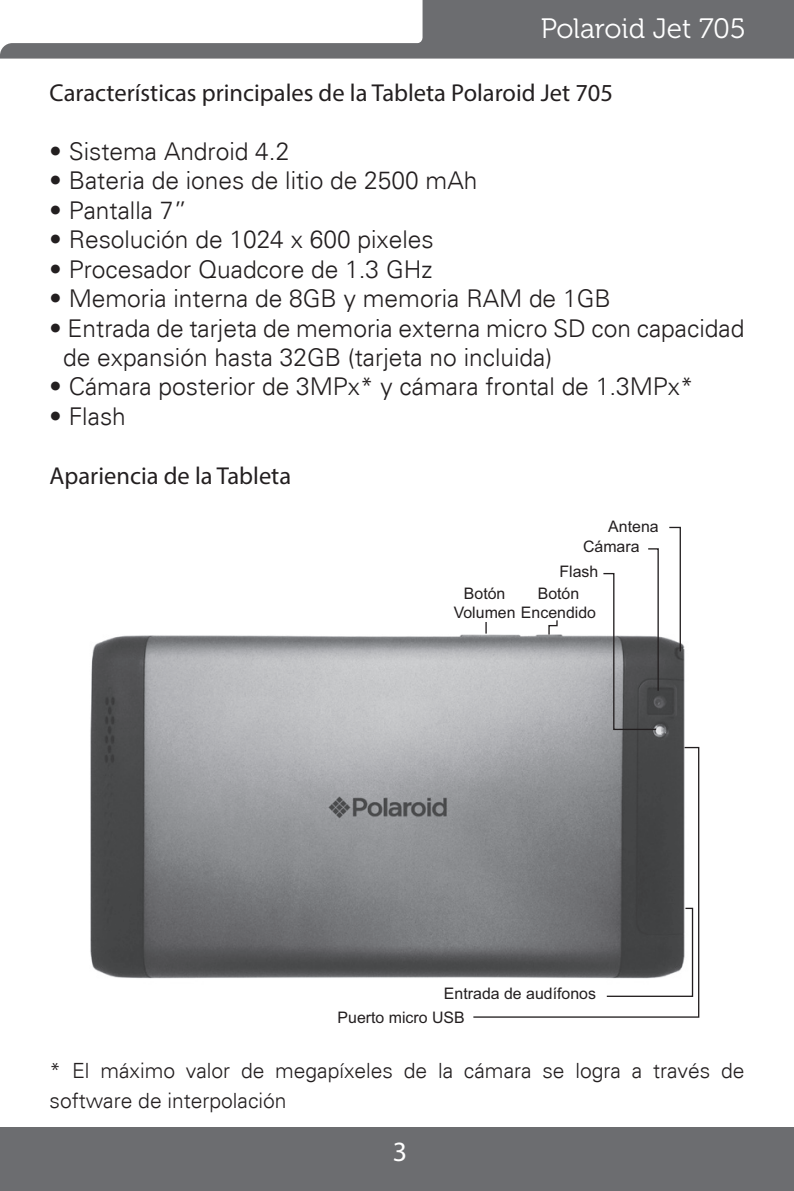
<style>
.page{position:relative;width:794px;height:1191px;background:#fff}
.page>*{position:absolute;margin:0;border:0;box-sizing:border-box;transform-origin:0 0}
.t1{font:28px "Museo 300";color:#fff}
.t2{font:28px "Myriad Pro";color:#fff}
.t3{font:300 24.5px/29.4px "Univers";color:#231f20}
.t4{font:24.5px "Myriad Pro";color:#231f20}
.t5{font:300 21px/29.4px "Univers";color:#231f20}
.t6{font:15.75px/20.3px "Arial";color:#231f20}
</style>
<div class="page">
<div style="left:0;top:1127px;width:794px;height:64px;background:#6c6d70"></div>
<svg style="left:0;top:0;width:794px;height:59px;fill:#6c6d70"></svg>
<img style="left:90px;top:634px;width:382px;height:345px">
<svg style="left:603px;top:526px;width:78px;height:93px"></svg>
<svg style="left:472px;top:619px;width:228px;height:399px"></svg>
<p class="t1" style="left:541px;top:14px;width:207px">Polaroid Jet 705</p>
<p class="t4" style="left:50px;top:78px;width:565px">Características principales de la Tableta Polaroid Jet 705</p>
<p class="t3" style="left:50px;top:137px;width:241px">• Sistema Android 4.2</p>
<p class="t3" style="left:50px;top:166px;width:429px">• Bateria de iones de litio de 2500 mAh</p>
<p class="t3" style="left:50px;top:195px;width:139px">• Pantalla 7”</p>
<p class="t3" style="left:50px;top:225px;width:386px">• Resolución de 1024 x 600 pixeles</p>
<p class="t3" style="left:50px;top:254px;width:384px">• Procesador Quadcore de 1.3 GHz</p>
<p class="t3" style="left:50px;top:284px;width:562px">• Memoria interna de 8GB y memoria RAM de 1GB</p>
<p class="t3" style="left:63px;top:313px;width:682px;text-indent:-14px">• Entrada de tarjeta de memoria externa micro SD con capacidad de expansión hasta 32GB (tarjeta no incluida)</p>
<p class="t3" style="left:50px;top:372px;width:645px">• Cámara posterior de 3MPx* y cámara frontal de 1.3MPx*</p>
<p class="t3" style="left:50px;top:401px;width:78px">• Flash</p>
<p class="t4" style="left:50px;top:460px;width:243px">Apariencia de la Tableta</p>
<p class="t6" style="left:583px;top:516px;width:77px;text-indent:25px">Antena<br>Cámara</p>
<p class="t6" style="left:538px;top:560px;width:62px;line-height:22.4px;text-indent:22px">Flash<br>Botón</p>
<p class="t6" style="left:454px;top:602px;width:144px">Volumen Encendido</p>
<p class="t6" style="left:464px;top:583px;width:43px">Botón</p>
<p class="t6" style="left:337px;top:981px;width:260px;line-height:23.8px;text-indent:106px">Entrada de audífonos<br>Puerto micro USB</p>
<p class="t5" style="left:50px;top:1056px;width:696px">* El máximo valor de megapíxeles de la cámara se logra a través de software de interpolación</p>
<p class="t2" style="left:393px;top:1134px;width:16px">3</p>
</div>
